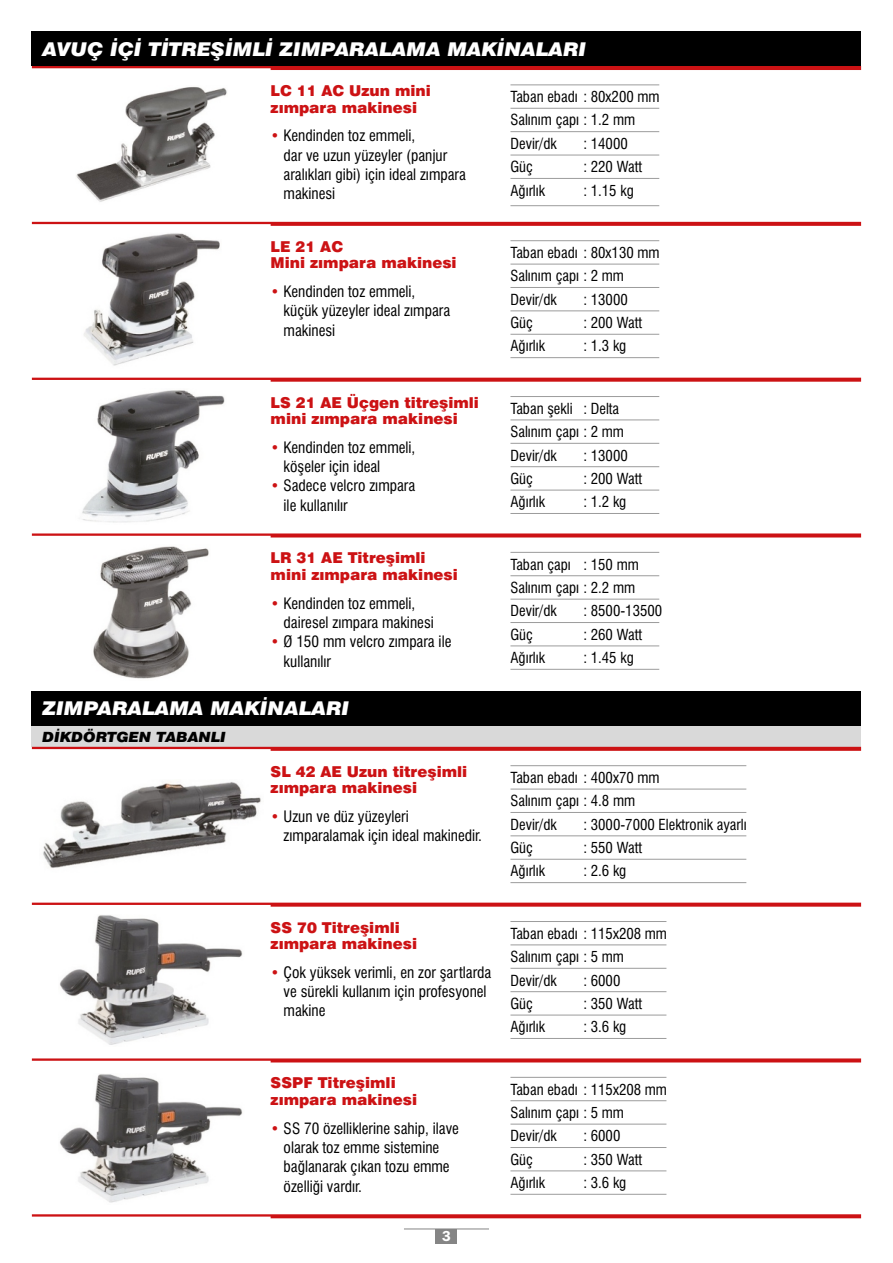
<style>
.page{position:relative;width:893px;height:1263px;background:#fff}
.page>*{position:absolute;margin:0;border:0;box-sizing:border-box;transform-origin:0 0}
.t1{font:italic 900 19.05px "Swiss 721 BT";color:#fff;scale:1.09 1}
.t2{font:condensed 15.3px/19.2px "Swiss 721 BT";color:#000}
.t3{font:900 15px/16.6px "Swiss 721 BT";color:#cc1214}
.t4{font:600 15px "Franklin Gothic";color:#fff}
.t5{font:condensed 14.85px "Swiss 721 BT";color:#000}
.t6{font:italic 900 14.1px "Swiss 721 BT";color:#000;scale:1.09 1}
.s1{color:#cc1214}
</style>
<div class="page">
<div style="left:32px;top:725px;width:829px;height:22px;background:#d9d9d9"></div>
<div style="left:32px;top:32px;width:829px;height:34px;background:#000"></div>
<div style="left:32px;top:691px;width:829px;height:34px;background:#000"></div>
<svg style="left:32px;top:66px;width:829px;height:4px;background:#d22f30"></svg>
<svg style="left:32px;top:747px;width:829px;height:4px;background:#d4383a"></svg>
<svg style="left:32px;top:222px;width:829px;height:4px;background:#d43739"></svg>
<svg style="left:32px;top:903px;width:829px;height:4px;background:#d64244"></svg>
<svg style="left:32px;top:1058px;width:829px;height:4px;background:#d64243"></svg>
<svg style="left:32px;top:1214px;width:829px;height:4px;background:#d43b3c"></svg>
<svg style="left:32px;top:378px;width:829px;height:4px;background:#d64143"></svg>
<svg style="left:32px;top:533px;width:829px;height:4px;background:#d64344"></svg>
<hr style="left:510px;top:84px;width:149px;height:1px;background:#9c9c9c">
<hr style="left:510px;top:765px;width:236px;height:1px;background:#9c9c9c">
<hr style="left:510px;top:921px;width:156px;height:1px;background:#9c9c9c">
<hr style="left:510px;top:1077px;width:156px;height:1px;background:#9c9c9c">
<hr style="left:510px;top:240px;width:149px;height:1px;background:#9c9c9c">
<hr style="left:510px;top:396px;width:149px;height:1px;background:#9c9c9c">
<hr style="left:510px;top:552px;width:149px;height:1px;background:#9c9c9c">
<hr style="left:510px;top:131px;width:149px;height:1px;background:#9c9c9c">
<hr style="left:510px;top:812px;width:236px;height:1px;background:#9c9c9c">
<hr style="left:510px;top:968px;width:156px;height:1px;background:#9c9c9c">
<hr style="left:510px;top:1124px;width:156px;height:1px;background:#9c9c9c">
<hr style="left:510px;top:287px;width:149px;height:1px;background:#9c9c9c">
<hr style="left:510px;top:443px;width:149px;height:1px;background:#9c9c9c">
<hr style="left:510px;top:599px;width:149px;height:1px;background:#9c9c9c">
<hr style="left:510px;top:108px;width:149px;height:1px;background:#9c9c9c">
<hr style="left:510px;top:789px;width:236px;height:1px;background:#9c9c9c">
<hr style="left:510px;top:944px;width:156px;height:1px;background:#9c9c9c">
<hr style="left:510px;top:1100px;width:156px;height:1px;background:#9c9c9c">
<hr style="left:510px;top:264px;width:149px;height:1px;background:#9c9c9c">
<hr style="left:510px;top:419px;width:149px;height:1px;background:#9c9c9c">
<hr style="left:510px;top:575px;width:149px;height:1px;background:#9c9c9c">
<hr style="left:510px;top:155px;width:149px;height:1px;background:#9c9c9c">
<hr style="left:510px;top:835px;width:236px;height:1px;background:#9c9c9c">
<hr style="left:510px;top:991px;width:156px;height:1px;background:#9c9c9c">
<hr style="left:510px;top:1147px;width:156px;height:1px;background:#9c9c9c">
<hr style="left:510px;top:310px;width:149px;height:1px;background:#9c9c9c">
<hr style="left:510px;top:466px;width:149px;height:1px;background:#9c9c9c">
<hr style="left:510px;top:622px;width:149px;height:1px;background:#9c9c9c">
<hr style="left:510px;top:178px;width:149px;height:1px;background:#9c9c9c">
<hr style="left:510px;top:859px;width:236px;height:1px;background:#9c9c9c">
<hr style="left:510px;top:1015px;width:156px;height:1px;background:#9c9c9c">
<hr style="left:510px;top:1170px;width:156px;height:1px;background:#9c9c9c">
<hr style="left:510px;top:334px;width:149px;height:1px;background:#9c9c9c">
<hr style="left:510px;top:490px;width:149px;height:1px;background:#9c9c9c">
<hr style="left:510px;top:645px;width:149px;height:1px;background:#9c9c9c">
<hr style="left:510px;top:205px;width:149px;height:1px;background:#9c9c9c">
<hr style="left:510px;top:882px;width:236px;height:1px;background:#9c9c9c">
<hr style="left:510px;top:1038px;width:156px;height:1px;background:#9c9c9c">
<hr style="left:510px;top:1194px;width:156px;height:1px;background:#9c9c9c">
<hr style="left:510px;top:357px;width:149px;height:1px;background:#9c9c9c">
<hr style="left:510px;top:513px;width:149px;height:1px;background:#9c9c9c">
<hr style="left:510px;top:669px;width:149px;height:1px;background:#9c9c9c">
<img style="left:76px;top:87px;width:151px;height:115px">
<img style="left:84px;top:233px;width:136px;height:133px">
<img style="left:82px;top:390px;width:143px;height:133px">
<img style="left:93px;top:546px;width:116px;height:133px">
<img style="left:43px;top:782px;width:218px;height:86px">
<img style="left:60px;top:915px;width:183px;height:130px">
<img style="left:59px;top:1074px;width:184px;height:129px">
<div style="left:436px;top:1229px;width:21px;height:15px;background:#858585"></div>
<hr style="left:404px;top:1228px;width:85px;height:1px;background:#858585">
<p class="t1" style="left:43px;top:41px;width:500px">AVUÇ ÝÇÝ TÝTREÞÝMLÝ ZIMPARALAMA MAKÝNALARI</p>
<p class="t3" style="left:271px;top:84px;width:162px">LC 11 AC Uzun mini zýmpara makinesi</p>
<p class="t2" style="left:284px;top:128px;width:184px;text-indent:-13px"><span class="s1">•</span> Kendinden toz emmeli,<br>dar ve uzun yüzeyler (panjur aralýklarý gibi) için ideal zýmpara makinesi</p>
<p class="t3" style="left:271px;top:240px;width:188px">LE 21 AC<br>Mini zýmpara makinesi</p>
<p class="t2" style="left:284px;top:284px;width:168px;text-indent:-13px"><span class="s1">•</span> Kendinden toz emmeli, küçük yüzeyler ideal zýmpara makinesi</p>
<p class="t3" style="left:271px;top:395px;width:210px">LS 21 AE Üçgen titreþimli mini zýmpara makinesi</p>
<p class="t2" style="left:271px;top:439px;width:146px"><span class="s1">•</span> Kendinden toz emmeli,</p>
<p class="t2" style="left:271px;top:478px;width:146px"><span class="s1">•</span> Sadece velcro zýmpara</p>
<p class="t2" style="left:284px;top:459px;width:98px">köþeler için ideal</p>
<p class="t2" style="left:284px;top:497px;width:66px">ile kullanýlýr</p>
<p class="t3" style="left:271px;top:551px;width:189px">LR 31 AE Titreþimli mini zýmpara makinesi</p>
<p class="t2" style="left:271px;top:595px;width:146px"><span class="s1">•</span> Kendinden toz emmeli,</p>
<p class="t2" style="left:271px;top:634px;width:182px"><span class="s1">•</span> Ø 150 mm velcro zýmpara ile</p>
<p class="t2" style="left:284px;top:614px;width:152px">dairesel zýmpara makinesi</p>
<p class="t2" style="left:284px;top:653px;width:49px">kullanýlýr</p>
<p class="t1" style="left:43px;top:701px;width:283px">ZIMPARALAMA MAKÝNALARI</p>
<p class="t6" style="left:42px;top:731px;width:170px">DÝKDÖRTGEN TABANLI</p>
<p class="t3" style="left:271px;top:764px;width:198px">SL 42 AE Uzun titreþimli zýmpara makinesi</p>
<p class="t2" style="left:284px;top:808px;width:200px;text-indent:-13px"><span class="s1">•</span> Uzun ve düz yüzeyleri zýmparalamak için ideal makinedir.</p>
<p class="t3" style="left:271px;top:920px;width:148px">SS 70 Titreþimli zýmpara makinesi</p>
<p class="t2" style="left:284px;top:964px;width:209px;text-indent:-13px"><span class="s1">•</span> Çok yüksek verimli, en zor þartlarda ve sürekli kullaným için profesyonel makine</p>
<p class="t3" style="left:271px;top:1076px;width:148px">SSPF Titreþimli zýmpara makinesi</p>
<p class="t2" style="left:284px;top:1120px;width:177px;text-indent:-13px"><span class="s1">•</span> SS 70 özelliklerine sahip, ilave olarak toz emme sistemine baðlanarak çýkan tozu emme özelliði vardýr.</p>
<p class="t4" style="left:442px;top:1231px;width:10px">3</p>
<p class="t5" style="left:510px;top:91px;width:151px">Taban ebadý : 80x200 mm</p>
<p class="t5" style="left:510px;top:114px;width:126px">Salýným çapý : 1.2 mm</p>
<p class="t5" style="left:510px;top:138px;width:48px">Devir/dk</p>
<p class="t5" style="left:583px;top:138px;width:46px">: 14000</p>
<p class="t5" style="left:510px;top:161px;width:24px">Güç</p>
<p class="t5" style="left:583px;top:161px;width:60px">: 220 Watt</p>
<p class="t5" style="left:510px;top:184px;width:36px">Aðýrlýk</p>
<p class="t5" style="left:583px;top:184px;width:52px">: 1.15 kg</p>
<p class="t5" style="left:510px;top:247px;width:151px">Taban ebadý : 80x130 mm</p>
<p class="t5" style="left:510px;top:270px;width:115px">Salýným çapý : 2 mm</p>
<p class="t5" style="left:510px;top:293px;width:48px">Devir/dk</p>
<p class="t5" style="left:583px;top:293px;width:46px">: 13000</p>
<p class="t5" style="left:510px;top:317px;width:24px">Güç</p>
<p class="t5" style="left:583px;top:317px;width:60px">: 200 Watt</p>
<p class="t5" style="left:510px;top:340px;width:36px">Aðýrlýk</p>
<p class="t5" style="left:583px;top:340px;width:44px">: 1.3 kg</p>
<p class="t5" style="left:510px;top:402px;width:64px">Taban þekli</p>
<p class="t5" style="left:583px;top:402px;width:37px">: Delta</p>
<p class="t5" style="left:510px;top:426px;width:115px">Salýným çapý : 2 mm</p>
<p class="t5" style="left:510px;top:449px;width:48px">Devir/dk</p>
<p class="t5" style="left:583px;top:449px;width:46px">: 13000</p>
<p class="t5" style="left:510px;top:473px;width:24px">Güç</p>
<p class="t5" style="left:583px;top:473px;width:60px">: 200 Watt</p>
<p class="t5" style="left:510px;top:496px;width:36px">Aðýrlýk</p>
<p class="t5" style="left:583px;top:496px;width:44px">: 1.2 kg</p>
<p class="t5" style="left:510px;top:558px;width:62px">Taban çapý</p>
<p class="t5" style="left:583px;top:558px;width:57px">: 150 mm</p>
<p class="t5" style="left:510px;top:582px;width:126px">Salýným çapý : 2.2 mm</p>
<p class="t5" style="left:510px;top:605px;width:48px">Devir/dk</p>
<p class="t5" style="left:583px;top:605px;width:80px">: 8500-13500</p>
<p class="t5" style="left:510px;top:628px;width:24px">Güç</p>
<p class="t5" style="left:583px;top:628px;width:60px">: 260 Watt</p>
<p class="t5" style="left:510px;top:652px;width:36px">Aðýrlýk</p>
<p class="t5" style="left:583px;top:652px;width:52px">: 1.45 kg</p>
<p class="t5" style="left:510px;top:772px;width:151px">Taban ebadý : 400x70 mm</p>
<p class="t5" style="left:510px;top:795px;width:126px">Salýným çapý : 4.8 mm</p>
<p class="t5" style="left:510px;top:818px;width:48px">Devir/dk</p>
<p class="t5" style="left:583px;top:818px;width:165px">: 3000-7000 Elektronik ayarlý</p>
<p class="t5" style="left:510px;top:842px;width:24px">Güç</p>
<p class="t5" style="left:583px;top:842px;width:60px">: 550 Watt</p>
<p class="t5" style="left:510px;top:865px;width:36px">Aðýrlýk</p>
<p class="t5" style="left:583px;top:865px;width:44px">: 2.6 kg</p>
<p class="t5" style="left:510px;top:927px;width:158px">Taban ebadý : 115x208 mm</p>
<p class="t5" style="left:510px;top:951px;width:115px">Salýným çapý : 5 mm</p>
<p class="t5" style="left:510px;top:974px;width:48px">Devir/dk</p>
<p class="t5" style="left:583px;top:974px;width:39px">: 6000</p>
<p class="t5" style="left:510px;top:997px;width:24px">Güç</p>
<p class="t5" style="left:583px;top:997px;width:60px">: 350 Watt</p>
<p class="t5" style="left:510px;top:1021px;width:36px">Aðýrlýk</p>
<p class="t5" style="left:583px;top:1021px;width:44px">: 3.6 kg</p>
<p class="t5" style="left:510px;top:1083px;width:158px">Taban ebadý : 115x208 mm</p>
<p class="t5" style="left:510px;top:1107px;width:115px">Salýným çapý : 5 mm</p>
<p class="t5" style="left:510px;top:1130px;width:48px">Devir/dk</p>
<p class="t5" style="left:583px;top:1130px;width:39px">: 6000</p>
<p class="t5" style="left:510px;top:1153px;width:24px">Güç</p>
<p class="t5" style="left:583px;top:1153px;width:60px">: 350 Watt</p>
<p class="t5" style="left:510px;top:1177px;width:36px">Aðýrlýk</p>
<p class="t5" style="left:583px;top:1177px;width:44px">: 3.6 kg</p>
</div>
